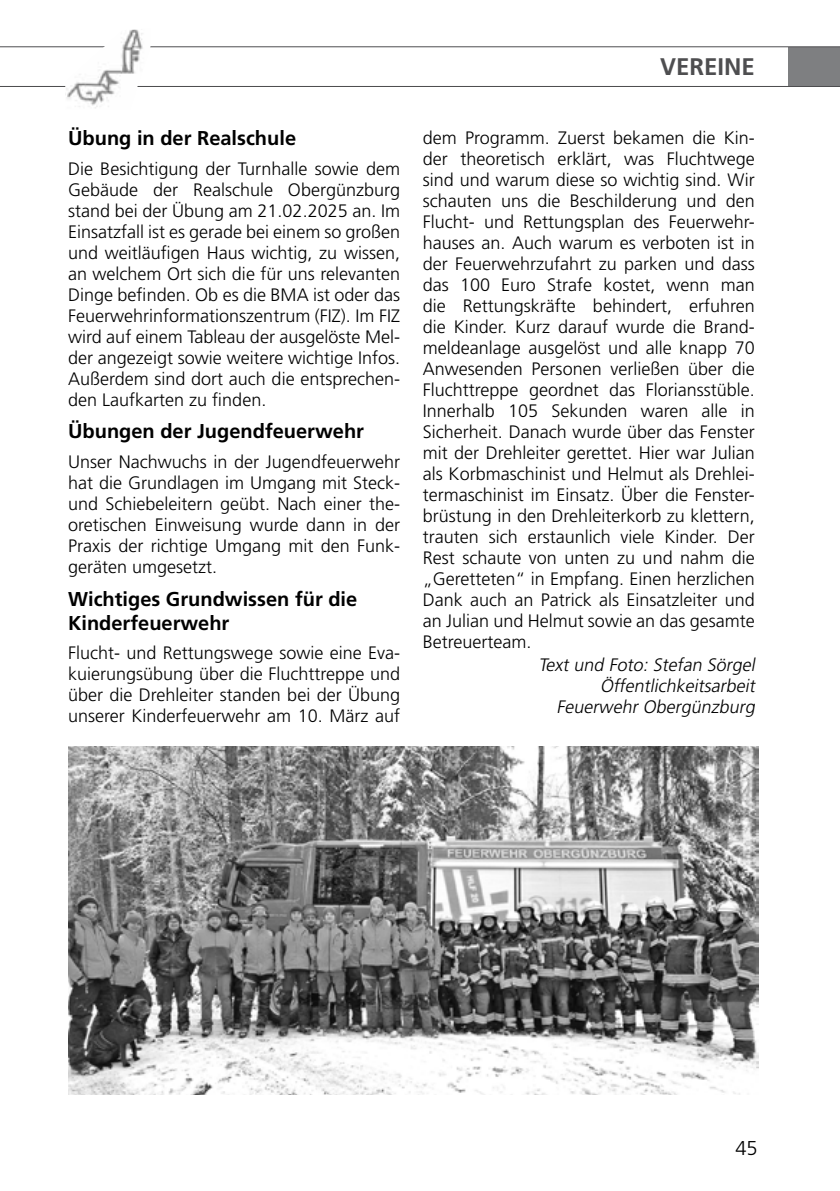
<style>
.page{position:relative;width:840px;height:1191px;background:#fff}
.page>*{position:absolute;margin:0;border:0;box-sizing:border-box;transform-origin:0 0}
.t1{font:700 24px "Frutiger LT Std";color:#4e4e50}
.t2{font:700 20px/24px "Frutiger LT Std";color:#000}
.t3{font:300 20px "Frutiger LT Std";color:#000}
.t4{font:300 18px/21px "Frutiger LT Std";color:#000;text-align:justify}
.t5{font:italic 300 18px/21px "Frutiger LT Std";color:#000;text-align:right}
</style>
<div class="page">
<div style="left:788px;top:47px;width:51px;height:39px;background:#7e7f81"></div>
<hr style="left:0;top:86px;width:839px;height:1px;background:#4e4e50">
<hr style="left:0;top:46px;width:839px;height:1px;background:#4e4e50">
<img style="left:65px;top:29px;width:85px;height:79px">
<img style="left:68px;top:746px;width:690px;height:348px">
<p class="t2" style="left:68px;top:126px;width:229px">Übung in der Realschule</p>
<p class="t4" style="left:68px;top:158px;width:333px">Die Besichtigung der Turnhalle sowie dem Gebäude der Realschule Obergünzburg stand bei der Übung am 21.02.2025 an. Im Einsatzfall ist es gerade bei einem so großen und weitläufigen Haus wichtig, zu wissen, an welchem Ort sich die für uns relevanten Dinge befinden. Ob es die BMA ist oder das Feuerwehrinformationszentrum (FIZ). Im FIZ wird auf einem Tableau der ausgelöste Mel&shy;der angezeigt sowie weitere wichtige Infos.<br>Außerdem sind dort auch die entsprechen&shy;den Laufkarten zu finden.</p>
<p class="t2" style="left:68px;top:419px;width:297px">Übungen der Jugendfeuerwehr</p>
<p class="t4" style="left:68px;top:451px;width:333px">Unser Nachwuchs in der Jugendfeuerwehr hat die Grundlagen im Umgang mit Steck&shy;und Schiebeleitern geübt. Nach einer the&shy;oretischen Einweisung wurde dann in der Praxis der richtige Umgang mit den Funk&shy;geräten umgesetzt.</p>
<p class="t2" style="left:68px;top:586px;width:290px">Wichtiges Grundwissen für die<br>Kinderfeuerwehr</p>
<p class="t4" style="left:68px;top:642px;width:333px">Flucht- und Rettungswege sowie eine Eva&shy;kuierungsübung über die Fluchttreppe und über die Drehleiter standen bei der Übung unserer Kinderfeuerwehr am 10. März auf</p>
<h1 class="t1" style="left:659px;top:52px;width:29px">verei</h1>
<h1 class="t1" style="left:723px;top:52px;width:29px">ne</h1>
<p class="t4" style="left:422px;top:127px;width:333px">dem Programm. Zuerst bekamen die Kin&shy;der theoretisch erklärt, was Fluchtwege sind und warum diese so wichtig sind. Wir schauten uns die Beschilderung und den Flucht- und Rettungsplan des Feuerwehr&shy;hauses an. Auch warum es verboten ist in der Feuerwehrzufahrt zu parken und dass das 100 Euro Strafe kostet, wenn man die Rettungskräfte behindert, erfuhren die Kinder. Kurz darauf wurde die Brand&shy;meldeanlage ausgelöst und alle knapp 70<br>Anwesenden Personen verließen über die Fluchttreppe geordnet das Floriansstüble.<br>Innerhalb 105 Sekunden waren alle in Sicherheit. Danach wurde über das Fenster mit der Drehleiter gerettet. Hier war Julian als Korbmaschinist und Helmut als Drehlei&shy;termaschinist im Einsatz. Über die Fenster&shy;brüstung in den Drehleiterkorb zu klettern, trauten sich erstaunlich viele Kinder. Der Rest schaute von unten zu und nahm die „Geretteten“ in Empfang. Einen herzlichen Dank auch an Patrick als Einsatzleiter und an Julian und Helmut sowie an das gesamte Betreuerteam.</p>
<p class="t5" style="left:538px;top:654px;width:221px">Text und Foto: Stefan Sörgel<br>Öffentlichkeitsarbeit<br>Feuerwehr Obergünzburg</p>
<p class="t3" style="left:735px;top:1136px;width:24px">45</p>
</div>
